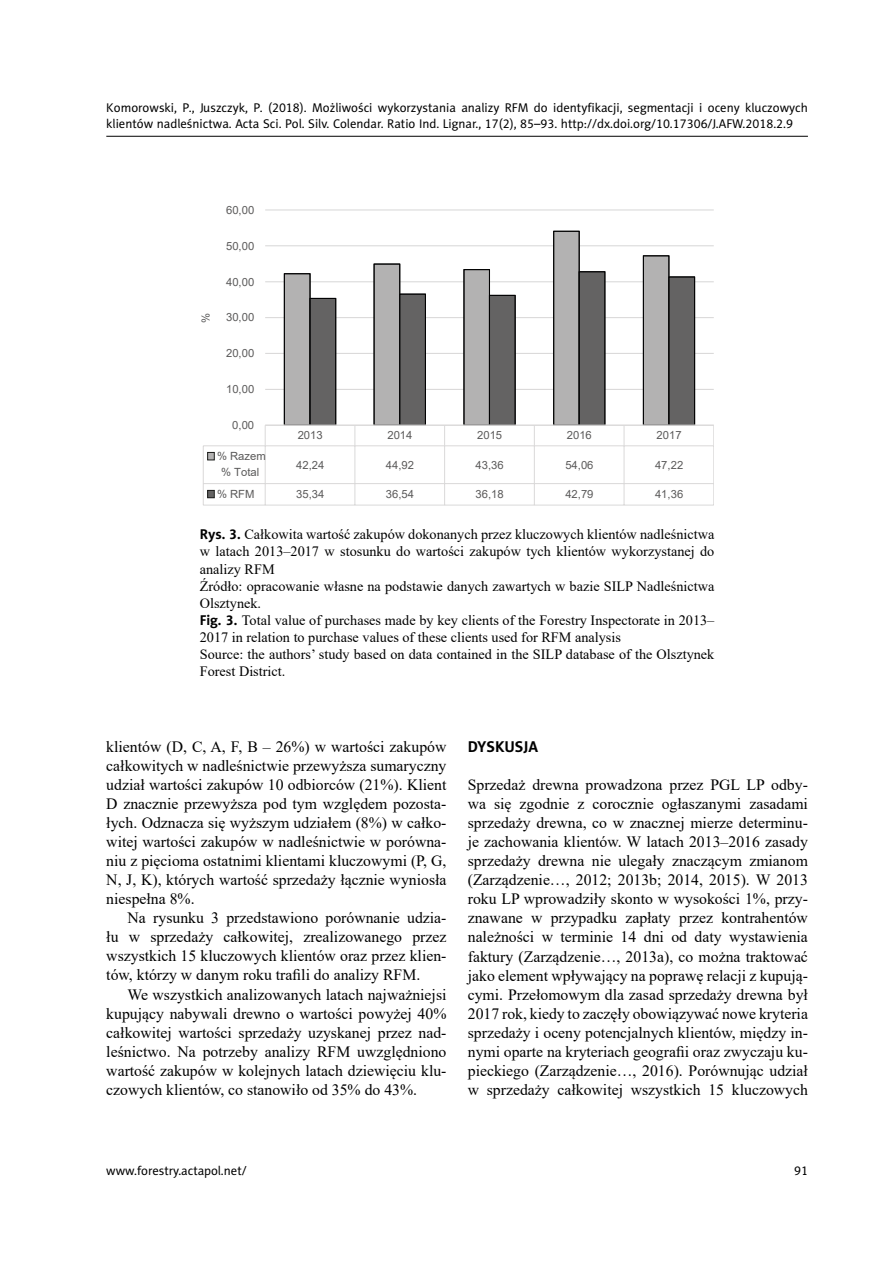
<style>
.page{position:relative;width:893px;height:1263px;background:#fff}
.page>*{position:absolute;margin:0;border:0;box-sizing:border-box;transform-origin:0 0}
.t1{font:15.75px/19px "Times New Roman";color:#000;text-align:justify}
.t2{font:700 15.75px "Naomi Sans EFN";color:#000}
.t3{font:14.25px/17.1px "Times New Roman";color:#000}
.t4{font:12.75px/15.3px "Naomi Sans EFN";color:#000}
.t5{font:11.25px/16.4px "Arial";color:#5b5a5a;text-align:center}
.s1{font-family:"Naomi Sans EFN";font-weight:700}
</style>
<div class="page">
<hr style="left:106px;top:136px;width:702px;height:1px;background:#000">
<hr style="left:265px;top:209px;width:449px;height:1px;background:#dad9d9">
<hr style="left:265px;top:245px;width:449px;height:1px;background:#dad9d9">
<hr style="left:265px;top:281px;width:449px;height:1px;background:#dad9d9">
<hr style="left:265px;top:317px;width:449px;height:1px;background:#dad9d9">
<hr style="left:265px;top:353px;width:449px;height:1px;background:#dad9d9">
<hr style="left:265px;top:389px;width:449px;height:1px;background:#dad9d9">
<svg style="left:283px;top:230px;width:387px;height:195px"></svg>
<svg style="left:309px;top:271px;width:387px;height:154px"></svg>
<hr style="left:265px;top:425px;width:449px;height:1px;background:#dad9d9">
<svg style="left:713px;top:426px;width:1px;height:20px"></svg>
<svg style="left:624px;top:426px;width:1px;height:20px"></svg>
<svg style="left:534px;top:426px;width:1px;height:20px"></svg>
<svg style="left:444px;top:426px;width:1px;height:20px"></svg>
<svg style="left:355px;top:426px;width:1px;height:20px"></svg>
<svg style="left:265px;top:426px;width:1px;height:20px"></svg>
<hr style="left:713px;top:446px;width:1px;height:38px;background:#dad9d9">
<hr style="left:624px;top:446px;width:1px;height:38px;background:#dad9d9">
<hr style="left:534px;top:446px;width:1px;height:38px;background:#dad9d9">
<hr style="left:444px;top:446px;width:1px;height:38px;background:#dad9d9">
<hr style="left:355px;top:446px;width:1px;height:38px;background:#dad9d9">
<hr style="left:265px;top:446px;width:1px;height:38px;background:#dad9d9">
<hr style="left:203px;top:446px;width:1px;height:38px;background:#dad9d9">
<hr style="left:203px;top:446px;width:511px;height:1px;background:#dad9d9">
<div style="left:208px;top:452px;width:6px;height:8px;background:#b3b2b2"></div>
<div style="left:207px;top:452px;width:8px;height:8px;border:1px solid #1d1e1c"></div>
<svg style="left:203px;top:483px;width:511px;height:22px"></svg>
<div style="left:208px;top:490px;width:6px;height:8px;background:#646363"></div>
<div style="left:207px;top:490px;width:8px;height:8px;border:1px solid #1d1e1c"></div>
<p class="t4" style="left:106px;top:100px;width:703px">Komorowski, P., Juszczyk, P. (2018). Możliwości wykorzystania analizy RFM do identyfikacji, segmentacji i oceny kluczowych klientów nadleśnictwa. Acta Sci. Pol. Silv. Colendar. Ratio Ind. Lignar., 17(2), 85–93. http://dx.doi.org/10.17306/J.AFW.2018.2.9</p>
<p class="t5" style="left:226px;top:202px;width:30px">60,00</p>
<p class="t5" style="left:226px;top:237px;width:30px">50,00</p>
<p class="t5" style="left:198px;top:323px;width:12px;rotate:-90deg">%</p>
<p class="t5" style="left:226px;top:273px;width:30px">40,00</p>
<p class="t5" style="left:226px;top:309px;width:30px">30,00</p>
<p class="t5" style="left:226px;top:345px;width:30px">20,00</p>
<p class="t5" style="left:226px;top:381px;width:30px">10,00</p>
<p class="t5" style="left:232px;top:417px;width:23px">0,00</p>
<p class="t5" style="left:298px;top:427px;width:27px">2013</p>
<p class="t5" style="left:387px;top:427px;width:27px">2014</p>
<p class="t5" style="left:477px;top:427px;width:27px">2015</p>
<p class="t5" style="left:567px;top:427px;width:27px">2016</p>
<p class="t5" style="left:657px;top:427px;width:27px">2017</p>
<p class="t5" style="left:217px;top:448px;width:50px">% Razem % Total</p>
<p class="t5" style="left:296px;top:456px;width:30px">42,24</p>
<p class="t5" style="left:386px;top:456px;width:30px">44,92</p>
<p class="t5" style="left:476px;top:456px;width:30px">43,36</p>
<p class="t5" style="left:565px;top:456px;width:30px">54,06</p>
<p class="t5" style="left:655px;top:456px;width:30px">47,22</p>
<p class="t5" style="left:217px;top:486px;width:39px">% RFM</p>
<p class="t5" style="left:296px;top:486px;width:30px">35,34</p>
<p class="t5" style="left:386px;top:486px;width:30px">36,54</p>
<p class="t5" style="left:476px;top:486px;width:30px">36,18</p>
<p class="t5" style="left:565px;top:486px;width:30px">42,79</p>
<p class="t5" style="left:655px;top:486px;width:30px">41,36</p>
<p class="t3" style="left:200px;top:526px;width:516px"><span class="s1">Rys. 3.</span> Całkowita wartość zakupów dokonanych przez kluczowych klientów nadleśnictwa w latach 2013–2017 w stosunku do wartości zakupów tych klientów wykorzystanej do analizy RFM<br>Źródło: opracowanie własne na podstawie danych zawartych w bazie SILP Nadleśnictwa Olsztynek.<br><span class="s1">Fig. 3.</span> Total value of purchases made by key clients of the Forestry Inspectorate in 2013– 2017 in relation to purchase values of these clients used for RFM analysis<br>Source: the authors’ study based on data contained in the SILP database of the Olsztynek Forest District.</p>
<p class="t1" style="left:106px;top:736px;width:342px">klientów (D, C, A, F, B – 26%) w wartości zakupów całkowitych w nadleśnictwie przewyższa sumaryczny udział wartości zakupów 10 odbiorców (21%). Klient D znacznie przewyższa pod tym względem pozosta&shy;łych. Odznacza się wyższym udziałem (8%) w całko&shy;witej wartości zakupów w nadleśnictwie w porówna&shy;niu z pięcioma ostatnimi klientami kluczowymi (P, G, N, J, K), których wartość sprzedaży łącznie wyniosła niespełna 8%.</p>
<p class="t1" style="left:106px;top:908px;width:342px;text-indent:21px">Na rysunku 3 przedstawiono porównanie udzia&shy;łu w sprzedaży całkowitej, zrealizowanego przez wszystkich 15 kluczowych klientów oraz przez klien&shy;tów, którzy w danym roku trafili do analizy RFM.</p>
<p class="t1" style="left:106px;top:984px;width:342px;text-indent:21px">We wszystkich analizowanych latach najważniejsi kupujący nabywali drewno o wartości powyżej 40% całkowitej wartości sprzedaży uzyskanej przez nad&shy;leśnictwo. Na potrzeby analizy RFM uwzględniono wartość zakupów w kolejnych latach dziewięciu klu&shy;czowych klientów, co stanowiło od 35% do 43%.</p>
<p class="t2" style="left:468px;top:737px;width:72px">DYSKUSJA</p>
<p class="t1" style="left:468px;top:775px;width:342px">Sprzedaż drewna prowadzona przez PGL LP odby&shy;wa się zgodnie z corocznie ogłaszanymi zasadami sprzedaży drewna, co w znacznej mierze determinu&shy;je zachowania klientów. W latach 2013–2016 zasady sprzedaży drewna nie ulegały znaczącym zmianom (Zarządzenie…, 2012; 2013b; 2014, 2015). W 2013 roku LP wprowadziły skonto w wysokości 1%, przy&shy;znawane w przypadku zapłaty przez kontrahentów należności w terminie 14 dni od daty wystawienia faktury (Zarządzenie…, 2013a), co można traktować jako element wpływający na poprawę relacji z kupują&shy;cymi. Przełomowym dla zasad sprzedaży drewna był 2017 rok, kiedy to zaczęły obowiązywać nowe kryteria sprzedaży i oceny potencjalnych klientów, między in&shy;nymi oparte na kryteriach geografii oraz zwyczaju ku&shy;pieckiego (Zarządzenie…, 2016). Porównując udział w sprzedaży całkowitej wszystkich 15 kluczowych</p>
<p class="t4" style="left:106px;top:1162px;width:142px">www.forestry.actapol.net/</p>
<p class="t4" style="left:794px;top:1162px;width:15px">91</p>
</div>
